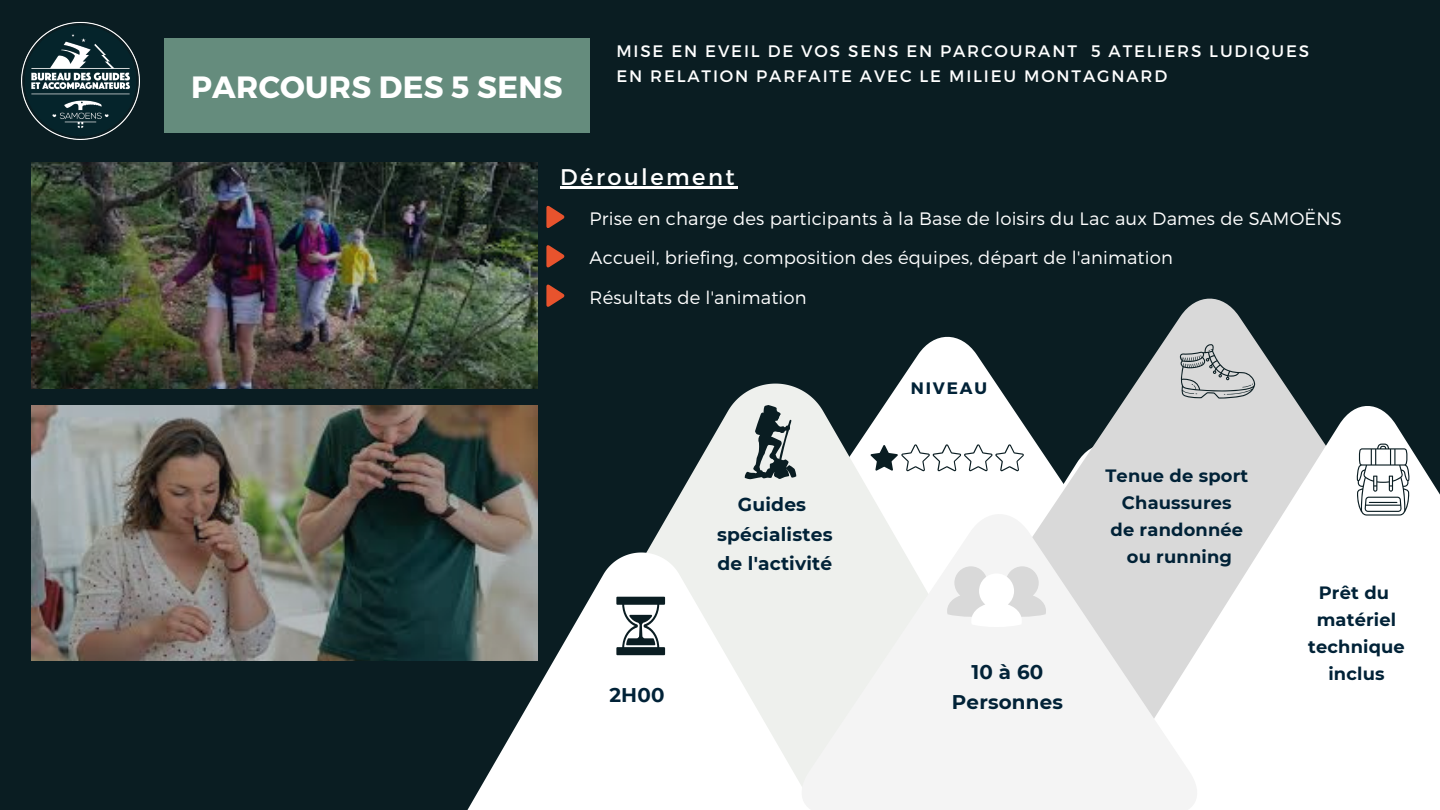
<style>
.page{position:relative;width:1440px;height:810px;background:#0a1d22}
.page>*{position:absolute;margin:0;border:0;box-sizing:border-box;transform-origin:0 0}
.t1{font:700 30.8px "Montserrat";letter-spacing:.01em;color:#fff}
.t2{font:22.6px "Montserrat";letter-spacing:.11em;color:#fff}
.t3{font:700 19.8px "Montserrat";letter-spacing:.01em;color:#012237}
.t4{font:700 18.6px "Montserrat";letter-spacing:.01em;color:#012237}
.t5{font:300 18px "Montserrat";letter-spacing:.01em;color:#fff}
.t6{font:700 17.8px/27px "Montserrat";letter-spacing:.01em;color:#012237;text-align:center}
.t7{font:16.6px/25.3px "Montserrat";letter-spacing:.11em;color:#fff}
.t8{font:700 16.6px "Montserrat";letter-spacing:.11em;color:#012237}
</style>
<div class="page">
<svg style="left:635px;top:384px;width:259px;height:169px;fill:#eef0ed"></svg>
<svg style="left:467px;top:553px;width:326px;height:257px;fill:#fff"></svg>
<div style="left:164px;top:38px;width:426px;height:95px;background:#658c7d"></div>
<img style="left:22px;top:22px;width:118px;height:118px">
<svg style="left:894px;top:298px;width:401px;height:210px"></svg>
<svg style="left:1106px;top:399px;width:334px;height:411px;background:#e9eaea"></svg>
<svg style="left:793px;top:508px;width:413px;height:302px;background:#eee"></svg>
<img style="left:32px;top:162px;width:506px;height:227px">
<img style="left:32px;top:405px;width:506px;height:256px">
<svg style="left:616px;top:597px;width:49px;height:58px"></svg>
<svg style="left:870px;top:444px;width:154px;height:27px;background:#d1d4d5"></svg>
<svg style="left:745px;top:405px;width:51px;height:74px"></svg>
<svg style="left:947px;top:566px;width:99px;height:61px;background:#ebebeb"></svg>
<svg style="left:1357px;top:444px;width:53px;height:72px;background:#c9cdce"></svg>
<svg style="left:1180px;top:344px;width:75px;height:55px;background:#babdbd"></svg>
<svg style="left:546px;top:206px;width:18px;height:22px"></svg>
<hr style="left:560px;top:186px;width:177px;height:2px;background:#fff">
<svg style="left:546px;top:245px;width:18px;height:23px"></svg>
<svg style="left:546px;top:284px;width:18px;height:23px"></svg>
<p class="t1" style="left:191px;top:67px;width:373px">PARCOURS DES 5 SENS</p>
<p class="t7" style="left:616px;top:38px;width:694px">MISE EN EVEIL DE VOS SENS EN PARCOURANT 5 ATELIERS LUDIQUES<br>EN RELATION PARFAITE AVEC LE MILIEU MONTAGNARD</p>
<p class="t2" style="left:560px;top:162px;width:176px">Déroulement</p>
<p class="t5" style="left:590px;top:207px;width:754px">Prise en charge des participants à la Base de loisirs du Lac aux Dames de SAMOËNS</p>
<p class="t5" style="left:590px;top:246px;width:585px">Accueil, briefing, composition des équipes, départ de l'animation</p>
<p class="t5" style="left:590px;top:286px;width:219px">Résultats de l'animation</p>
<p class="t3" style="left:609px;top:683px;width:57px">2H00</p>
<p class="t4" style="left:738px;top:493px;width:70px">Guides</p>
<p class="t4" style="left:717px;top:523px;width:117px">spécialistes</p>
<p class="t4" style="left:717px;top:552px;width:116px">de l'activité</p>
<p class="t8" style="left:911px;top:378px;width:78px">NIVEAU</p>
<p class="t3" style="left:971px;top:660px;width:73px">10 à 60</p>
<p class="t3" style="left:952px;top:690px;width:113px">Personnes</p>
<p class="t6" style="left:1105px;top:462px;width:144px">Tenue de sport</p>
<p class="t6" style="left:1122px;top:489px;width:111px">Chaussures</p>
<p class="t6" style="left:1111px;top:516px;width:134px">de randonnée</p>
<p class="t6" style="left:1127px;top:543px;width:107px">ou running</p>
<p class="t6" style="left:1319px;top:579px;width:72px">Prêt du</p>
<p class="t6" style="left:1317px;top:606px;width:81px">matériel</p>
<p class="t6" style="left:1308px;top:633px;width:98px">technique inclus</p>
</div>
